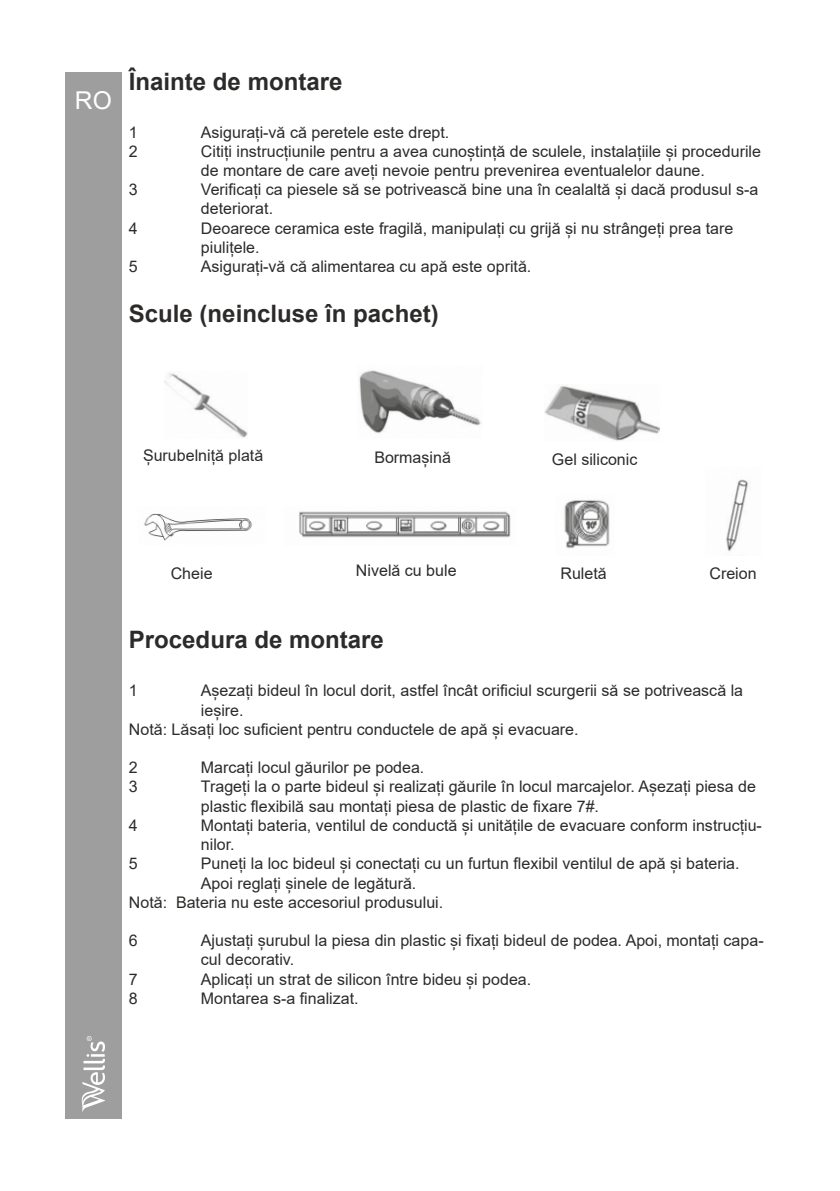
<style>
.page{position:relative;width:840px;height:1191px;background:#fff}
.page>*{position:absolute;margin:0;border:0;box-sizing:border-box;transform-origin:0 0}
.t1{font:24.6px "Arial";color:#fefefe}
.t2{font:700 24px "Arial";color:#2c2b2a}
.t3{font:16px/19.2px "Arial";color:#2c2b2a}
</style>
<div class="page">
<div style="left:65px;top:72px;width:57px;height:1047px;background:#9e9e9e"></div>
<svg style="left:81px;top:1036px;width:24px;height:76px"></svg>
<img style="left:164px;top:373px;width:83px;height:65px">
<img style="left:359px;top:370px;width:122px;height:64px">
<img style="left:544px;top:386px;width:115px;height:55px">
<img style="left:144px;top:513px;width:108px;height:28px">
<img style="left:299px;top:511px;width:212px;height:27px">
<img style="left:564px;top:500px;width:46px;height:49px">
<img style="left:726px;top:479px;width:23px;height:73px">
<h1 class="t1" style="left:75px;top:91px;width:38px">RO</h1>
<h2 class="t2" style="left:129px;top:72px;width:215px">Înainte de montare</h2>
<p class="t3" style="left:129px;top:124px;width:10px">1</p>
<p class="t3" style="left:201px;top:124px;width:250px">Asigurați-vă că peretele este drept.</p>
<p class="t3" style="left:129px;top:143px;width:10px">2</p>
<p class="t3" style="left:201px;top:143px;width:561px">Citiți instrucțiunile pentru a avea cunoștință de sculele, instalațiile și procedurile de montare de care aveți nevoie pentru prevenirea eventualelor daune.</p>
<p class="t3" style="left:129px;top:181px;width:10px">3</p>
<p class="t3" style="left:201px;top:181px;width:558px">Verificați ca piesele să se potrivească bine una în cealaltă și dacă produsul s-a deteriorat.</p>
<p class="t3" style="left:129px;top:220px;width:10px">4</p>
<p class="t3" style="left:201px;top:220px;width:533px">Deoarece ceramica este fragilă, manipulați cu grijă și nu strângeți prea tare piulițele.</p>
<p class="t3" style="left:129px;top:258px;width:10px">5</p>
<p class="t3" style="left:201px;top:258px;width:332px">Asigurați-vă că alimentarea cu apă este oprită.</p>
<h2 class="t2" style="left:129px;top:305px;width:311px">Scule (neincluse în pachet)</h2>
<p class="t3" style="left:143px;top:447px;width:122px">Șurubelniță plată</p>
<p class="t3" style="left:374px;top:449px;width:78px">Bormașină</p>
<p class="t3" style="left:551px;top:451px;width:87px">Gel siliconic</p>
<p class="t3" style="left:171px;top:565px;width:43px">Cheie</p>
<p class="t3" style="left:356px;top:562px;width:102px">Nivelă cu bule</p>
<p class="t3" style="left:560px;top:565px;width:48px">Ruletă</p>
<p class="t3" style="left:709px;top:565px;width:49px">Creion</p>
<h2 class="t2" style="left:129px;top:631px;width:256px">Procedura de montare</h2>
<p class="t3" style="left:129px;top:682px;width:10px">1</p>
<p class="t3" style="left:201px;top:682px;width:543px">Așezați bideul în locul dorit, astfel încât orificiul scurgerii să se potrivească la</p>
<p class="t3" style="left:201px;top:702px;width:44px">ieșire.</p>
<p class="t3" style="left:129px;top:721px;width:451px">Notă: Lăsați loc suficient pentru conductele de apă și evacuare.</p>
<p class="t3" style="left:129px;top:759px;width:10px">2</p>
<p class="t3" style="left:201px;top:759px;width:225px">Marcați locul găurilor pe podea.</p>
<p class="t3" style="left:129px;top:778px;width:10px">3</p>
<p class="t3" style="left:201px;top:778px;width:556px">Trageți la o parte bideul și realizați găurile în locul marcajelor. Așezați piesa de plastic flexibilă sau montați piesa de plastic de fixare 7#.</p>
<p class="t3" style="left:129px;top:817px;width:10px">4</p>
<p class="t3" style="left:201px;top:817px;width:562px">Montați bateria, ventilul de conductă și unitățile de evacuare conform instrucțiu&shy;nilor.</p>
<p class="t3" style="left:129px;top:855px;width:10px">5</p>
<p class="t3" style="left:201px;top:855px;width:540px">Puneți la loc bideul și conectați cu un furtun flexibil ventilul de apă și bateria.</p>
<p class="t3" style="left:201px;top:874px;width:217px">Apoi reglați șinele de legătură.</p>
<p class="t3" style="left:129px;top:894px;width:316px">Notă: Bateria nu este accesoriul produsului.</p>
<p class="t3" style="left:129px;top:932px;width:10px">6</p>
<p class="t3" style="left:201px;top:932px;width:564px">Ajustați șurubul la piesa din plastic și fixați bideul de podea. Apoi, montați capa&shy;cul decorativ.</p>
<p class="t3" style="left:129px;top:970px;width:10px">7</p>
<p class="t3" style="left:201px;top:970px;width:332px">Aplicați un strat de silicon între bideu și podea.</p>
<p class="t3" style="left:129px;top:990px;width:10px">8</p>
<p class="t3" style="left:201px;top:990px;width:159px">Montarea s-a finalizat.</p>
</div>
